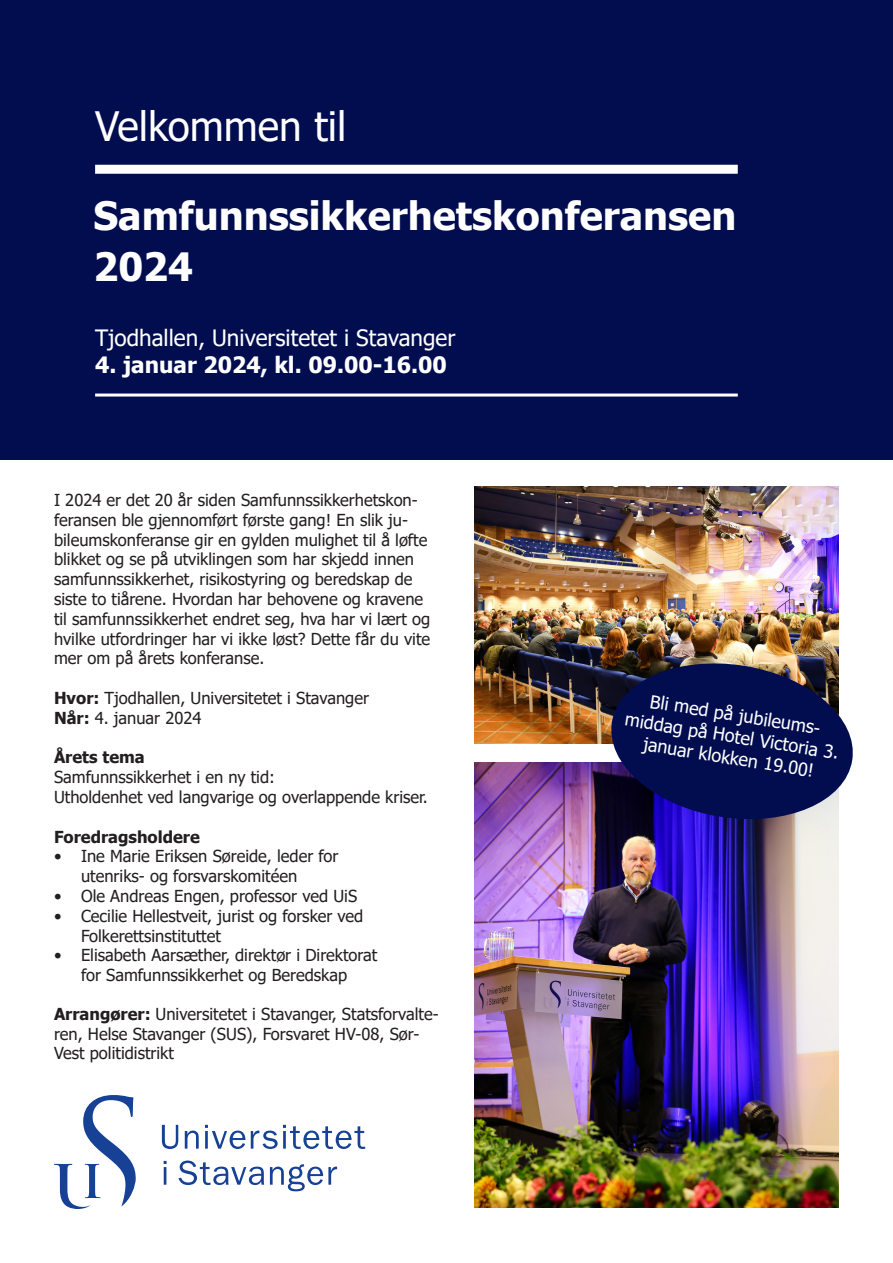
<style>
.page{position:relative;width:893px;height:1263px;background:#fff}
.page>*{position:absolute;margin:0;border:0;box-sizing:border-box;transform-origin:0 0}
.t1{font:40.5px "Tahoma";color:#fff}
.t2{font:700 39px "Tahoma";color:#fff}
.t3{font:22.5px "Tahoma";color:#fff}
.t4{font:700 22.5px "Tahoma";color:#fff}
.t5{font:18px/21.6px "Tahoma";color:#fff;text-align:center}
.t6{font:16.5px/19.8px "Tahoma";color:#231f20}
.t7{font:700 16.5px "Tahoma";color:#231f20}
.s1{font-weight:700}
</style>
<div class="page">
<div style="left:0;top:0;width:893px;height:459px;background:#010d4f"></div>
<div style="left:95px;top:165px;width:643px;height:9px;background:#fff"></div>
<hr style="left:95px;top:393px;width:643px;height:3px;background:#fff">
<svg style="left:54px;top:1095px;width:82px;height:114px"></svg>
<svg style="left:162px;top:1125px;width:16px;height:24px"></svg>
<svg style="left:185px;top:1130px;width:14px;height:18px"></svg>
<svg style="left:205px;top:1125px;width:160px;height:24px"></svg>
<svg style="left:164px;top:1161px;width:3px;height:24px"></svg>
<svg style="left:178px;top:1160px;width:86px;height:25px"></svg>
<svg style="left:270px;top:1164px;width:67px;height:27px"></svg>
<img style="left:475px;top:487px;width:364px;height:257px">
<img style="left:475px;top:763px;width:364px;height:444px">
<svg style="left:605px;top:655px;width:248px;height:172px"></svg>
<p class="t1" style="left:95px;top:99px;width:253px">Velkommen til</p>
<p class="t2" style="left:94px;top:188px;width:644px">Samfunnssikkerhetskonferansen</p>
<p class="t2" style="left:94px;top:239px;width:101px">2024</p>
<p class="t3" style="left:95px;top:323px;width:362px">Tjodhallen, Universitetet i Stavanger</p>
<p class="t4" style="left:95px;top:349px;width:353px">4. januar 2024, kl. 09.00-16.00</p>
<p class="t6" style="left:54px;top:491px;width:378px">I 2024 er det 20 år siden Samfunnssikkerhetskon&shy;feransen ble gjennomført første gang! En slik ju&shy;bileumskonferanse gir en gylden mulighet til å løfte blikket og se på utviklingen som har skjedd innen samfunnssikkerhet, risikostyring og beredskap de siste to tiårene. Hvordan har behovene og kravene til samfunnssikkerhet endret seg, hva har vi lært og hvilke utfordringer har vi ikke løst? Dette får du vite mer om på årets konferanse.</p>
<p class="t6" style="left:54px;top:689px;width:316px"><span class="s1">Hvor:</span> Tjodhallen, Universitetet i Stavanger</p>
<p class="t6" style="left:54px;top:709px;width:149px"><span class="s1">Når:</span> 4. januar 2024</p>
<p class="t7" style="left:54px;top:746px;width:92px">Årets tema</p>
<p class="t6" style="left:54px;top:768px;width:375px">Samfunnssikkerhet i en ny tid:<br>Utholdenhet ved langvarige og overlappende kriser.</p>
<p class="t7" style="left:54px;top:825px;width:147px">Foredragsholdere</p>
<p class="t6" style="left:81px;top:847px;width:259px;text-indent:-27px">• Ine Marie Eriksen Søreide, leder for utenriks- og forsvarskomitéen</p>
<p class="t6" style="left:54px;top:887px;width:305px">• Ole Andreas Engen, professor ved UiS</p>
<p class="t6" style="left:81px;top:907px;width:284px;text-indent:-27px">• Cecilie Hellestveit, jurist og forsker ved<br>Folkerettsinstituttet</p>
<p class="t6" style="left:54px;top:946px;width:325px;text-align:center">• Elisabeth Aarsæther, direktør i Direktorat for Samfunnssikkerhet og Beredskap</p>
<p class="t6" style="left:54px;top:1006px;width:386px"><span class="s1">Arrangører:</span> Universitetet i Stavanger, Statsforvalte&shy;ren, Helse Stavanger (SUS), Forsvaret HV-08, Sør-<br>Vest politidistrikt</p>
<p class="t5" style="left:630px;top:688px;width:218px;rotate:9deg">Bli med på jubileums&shy;middag på Hotel Victoria 3. januar klokken 19.00!</p>
</div>
